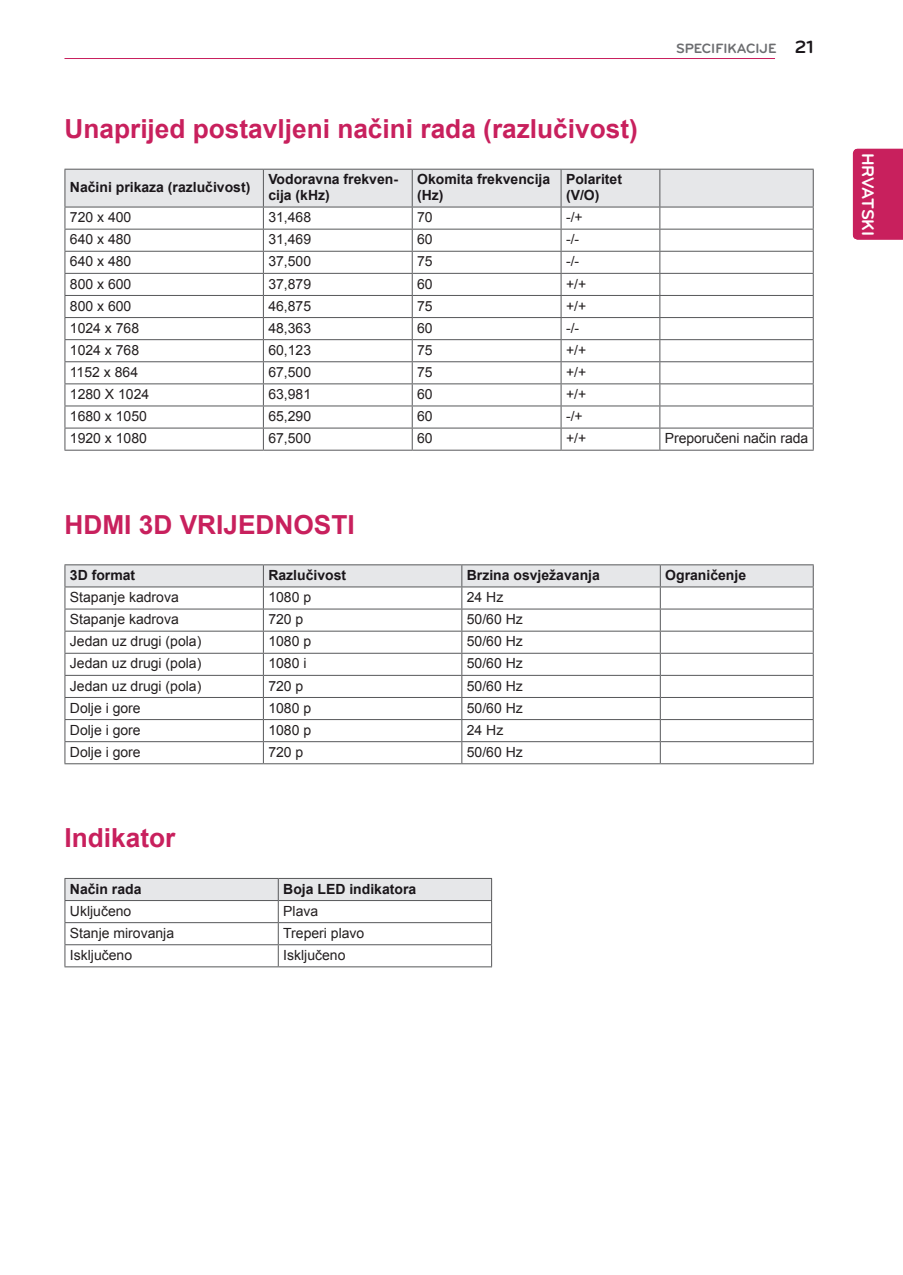
<style>
.page{position:relative;width:903px;height:1275px;background:#fff}
.page>*{position:absolute;margin:0;border:0;box-sizing:border-box;transform-origin:0 0}
.Title-1{font:700 26.25px "Arial";color:#c8205d}
.t1{font:700 21px "Bryant LG";color:#fff}
.t2{font:700 18.38px "Bryant LG";color:#1a161a}
.t3{font:700 17.5px "Bryant LG";letter-spacing:-.005em;color:#fff}
.Body{font:14px "Arial";color:#231f20}
.Body-2{font:700 14px/15.8px "Arial";color:#1a161a}
.t4{font:700 14px "Bryant LG";color:#6c6d70}
</style>
<div class="page">
<hr style="left:64px;top:58px;width:711px;height:1px;background:#c8205d">
<div style="left:853px;top:149px;width:50px;height:91px;background:#c8205d"></div>
<svg style="left:64px;top:169px;width:750px;height:281px"></svg>
<hr style="left:64px;top:450px;width:199px;height:1px;background:#57585a">
<hr style="left:263px;top:450px;width:149px;height:1px;background:#57585a">
<hr style="left:412px;top:450px;width:149px;height:1px;background:#57585a">
<hr style="left:561px;top:450px;width:99px;height:1px;background:#57585a">
<hr style="left:660px;top:450px;width:154px;height:1px;background:#57585a">
<hr style="left:64px;top:564px;width:199px;height:1px;background:#57585a">
<hr style="left:263px;top:564px;width:199px;height:1px;background:#57585a">
<hr style="left:462px;top:564px;width:198px;height:1px;background:#57585a">
<hr style="left:660px;top:564px;width:154px;height:1px;background:#57585a">
<svg style="left:64px;top:565px;width:750px;height:198px"></svg>
<hr style="left:64px;top:763px;width:199px;height:1px;background:#57585a">
<hr style="left:263px;top:763px;width:199px;height:1px;background:#57585a">
<hr style="left:462px;top:763px;width:198px;height:1px;background:#57585a">
<hr style="left:660px;top:763px;width:154px;height:1px;background:#57585a">
<svg style="left:64px;top:878px;width:428px;height:88px"></svg>
<hr style="left:64px;top:966px;width:214px;height:1px;background:#57585a">
<hr style="left:278px;top:966px;width:214px;height:1px;background:#57585a">
<p class="Title-1" style="left:64px;top:112px;width:575px">Unaprijed postavljeni načini rada (razlučivost)</p>
<p class="Body-2" style="left:70px;top:180px;width:182px">Načini prikaza (razlučivost)</p>
<p class="Body-2" style="left:268px;top:172px;width:131px">Vodoravna frekven&shy;cija (kHz)</p>
<p class="Body-2" style="left:417px;top:172px;width:135px">Okomita frekvencija (Hz)</p>
<p class="Body-2" style="left:566px;top:172px;width:58px">Polaritet</p>
<p class="Body-2" style="left:566px;top:188px;width:35px">(V/O)</p>
<p class="t4" style="left:676px;top:40px;width:102px">SPECIFIKACIJE</p>
<h3 class="t2" style="left:795px;top:36px;width:20px">21</h3>
<p class="Body" style="left:70px;top:208px;width:63px">720 x 400</p>
<p class="Body" style="left:268px;top:208px;width:44px">31,468</p>
<p class="Body" style="left:417px;top:208px;width:17px">70</p>
<p class="Body" style="left:566px;top:208px;width:18px">-/+</p>
<p class="Body" style="left:70px;top:230px;width:63px">640 x 480</p>
<p class="Body" style="left:268px;top:230px;width:44px">31,469</p>
<p class="Body" style="left:417px;top:230px;width:17px">60</p>
<p class="Body" style="left:566px;top:230px;width:15px">-/-</p>
<p class="Body" style="left:70px;top:252px;width:63px">640 x 480</p>
<p class="Body" style="left:268px;top:252px;width:44px">37,500</p>
<p class="Body" style="left:417px;top:252px;width:17px">75</p>
<p class="Body" style="left:566px;top:252px;width:15px">-/-</p>
<p class="Body" style="left:70px;top:274px;width:63px">800 x 600</p>
<p class="Body" style="left:268px;top:274px;width:44px">37,879</p>
<p class="Body" style="left:417px;top:274px;width:17px">60</p>
<p class="Body" style="left:566px;top:274px;width:22px">+/+</p>
<p class="Body" style="left:70px;top:297px;width:63px">800 x 600</p>
<p class="Body" style="left:268px;top:297px;width:44px">46,875</p>
<p class="Body" style="left:417px;top:297px;width:17px">75</p>
<p class="Body" style="left:566px;top:297px;width:22px">+/+</p>
<p class="Body" style="left:70px;top:319px;width:71px">1024 x 768</p>
<p class="Body" style="left:268px;top:319px;width:44px">48,363</p>
<p class="Body" style="left:417px;top:319px;width:17px">60</p>
<p class="Body" style="left:566px;top:319px;width:15px">-/-</p>
<p class="Body" style="left:70px;top:341px;width:71px">1024 x 768</p>
<p class="Body" style="left:268px;top:341px;width:44px">60,123</p>
<p class="Body" style="left:417px;top:341px;width:17px">75</p>
<p class="Body" style="left:566px;top:341px;width:22px">+/+</p>
<p class="Body" style="left:70px;top:363px;width:70px">1152 x 864</p>
<p class="Body" style="left:268px;top:363px;width:44px">67,500</p>
<p class="Body" style="left:417px;top:363px;width:17px">75</p>
<p class="Body" style="left:566px;top:363px;width:22px">+/+</p>
<p class="Body" style="left:70px;top:385px;width:80px">1280 X 1024</p>
<p class="Body" style="left:268px;top:385px;width:44px">63,981</p>
<p class="Body" style="left:417px;top:385px;width:17px">60</p>
<p class="Body" style="left:566px;top:385px;width:22px">+/+</p>
<p class="Body" style="left:70px;top:407px;width:79px">1680 x 1050</p>
<p class="Body" style="left:268px;top:407px;width:44px">65,290</p>
<p class="Body" style="left:417px;top:407px;width:17px">60</p>
<p class="Body" style="left:566px;top:407px;width:18px">-/+</p>
<p class="Body" style="left:70px;top:429px;width:79px">1920 x 1080</p>
<p class="Body" style="left:268px;top:429px;width:44px">67,500</p>
<p class="Body" style="left:417px;top:429px;width:17px">60</p>
<p class="Body" style="left:566px;top:429px;width:22px">+/+</p>
<p class="Body" style="left:665px;top:429px;width:145px">Preporučeni način rada</p>
<p class="Title-1" style="left:64px;top:507px;width:292px">HDMI 3D VRIJEDNOSTI</p>
<p class="Body-2" style="left:70px;top:568px;width:67px">3D format</p>
<p class="Body-2" style="left:268px;top:568px;width:79px">Razlučivost</p>
<p class="Body-2" style="left:467px;top:568px;width:135px">Brzina osvježavanja</p>
<p class="Body-2" style="left:665px;top:568px;width:82px">Ograničenje</p>
<p class="Body" style="left:70px;top:588px;width:110px">Stapanje kadrova</p>
<p class="Body" style="left:268px;top:588px;width:44px">1080 p</p>
<p class="Body" style="left:467px;top:588px;width:38px">24 Hz</p>
<p class="Body" style="left:70px;top:610px;width:110px">Stapanje kadrova</p>
<p class="Body" style="left:268px;top:610px;width:37px">720 p</p>
<p class="Body" style="left:467px;top:610px;width:58px">50/60 Hz</p>
<p class="Body" style="left:70px;top:632px;width:133px">Jedan uz drugi (pola)</p>
<p class="Body" style="left:268px;top:632px;width:44px">1080 p</p>
<p class="Body" style="left:467px;top:632px;width:58px">50/60 Hz</p>
<p class="Body" style="left:70px;top:654px;width:133px">Jedan uz drugi (pola)</p>
<p class="Body" style="left:268px;top:654px;width:40px">1080 i</p>
<p class="Body" style="left:467px;top:654px;width:58px">50/60 Hz</p>
<p class="Body" style="left:70px;top:676px;width:133px">Jedan uz drugi (pola)</p>
<p class="Body" style="left:268px;top:676px;width:37px">720 p</p>
<p class="Body" style="left:467px;top:676px;width:58px">50/60 Hz</p>
<p class="Body" style="left:70px;top:698px;width:72px">Dolje i gore</p>
<p class="Body" style="left:268px;top:698px;width:44px">1080 p</p>
<p class="Body" style="left:467px;top:698px;width:58px">50/60 Hz</p>
<p class="Body" style="left:70px;top:721px;width:72px">Dolje i gore</p>
<p class="Body" style="left:268px;top:721px;width:44px">1080 p</p>
<p class="Body" style="left:467px;top:721px;width:38px">24 Hz</p>
<p class="Body" style="left:70px;top:743px;width:72px">Dolje i gore</p>
<p class="Body" style="left:268px;top:743px;width:37px">720 p</p>
<p class="Body" style="left:467px;top:743px;width:58px">50/60 Hz</p>
<p class="Title-1" style="left:64px;top:821px;width:112px">Indikator</p>
<p class="Body-2" style="left:70px;top:881px;width:73px">Način rada</p>
<p class="Body-2" style="left:283px;top:881px;width:135px">Boja LED indikatora</p>
<p class="Body" style="left:70px;top:902px;width:63px">Uključeno</p>
<p class="Body" style="left:283px;top:902px;width:37px">Plava</p>
<p class="Body" style="left:70px;top:924px;width:106px">Stanje mirovanja</p>
<p class="Body" style="left:283px;top:924px;width:83px">Treperi plavo</p>
<p class="Body" style="left:70px;top:946px;width:64px">Isključeno</p>
<p class="Body" style="left:283px;top:946px;width:64px">Isključeno</p>
<p class="t3" style="left:879px;top:153px;width:85px;rotate:90deg">HRVATSKI</p>
<h2 class="t1" style="left:883px;top:180px;width:31px;rotate:90deg">HR</h2>
</div>
